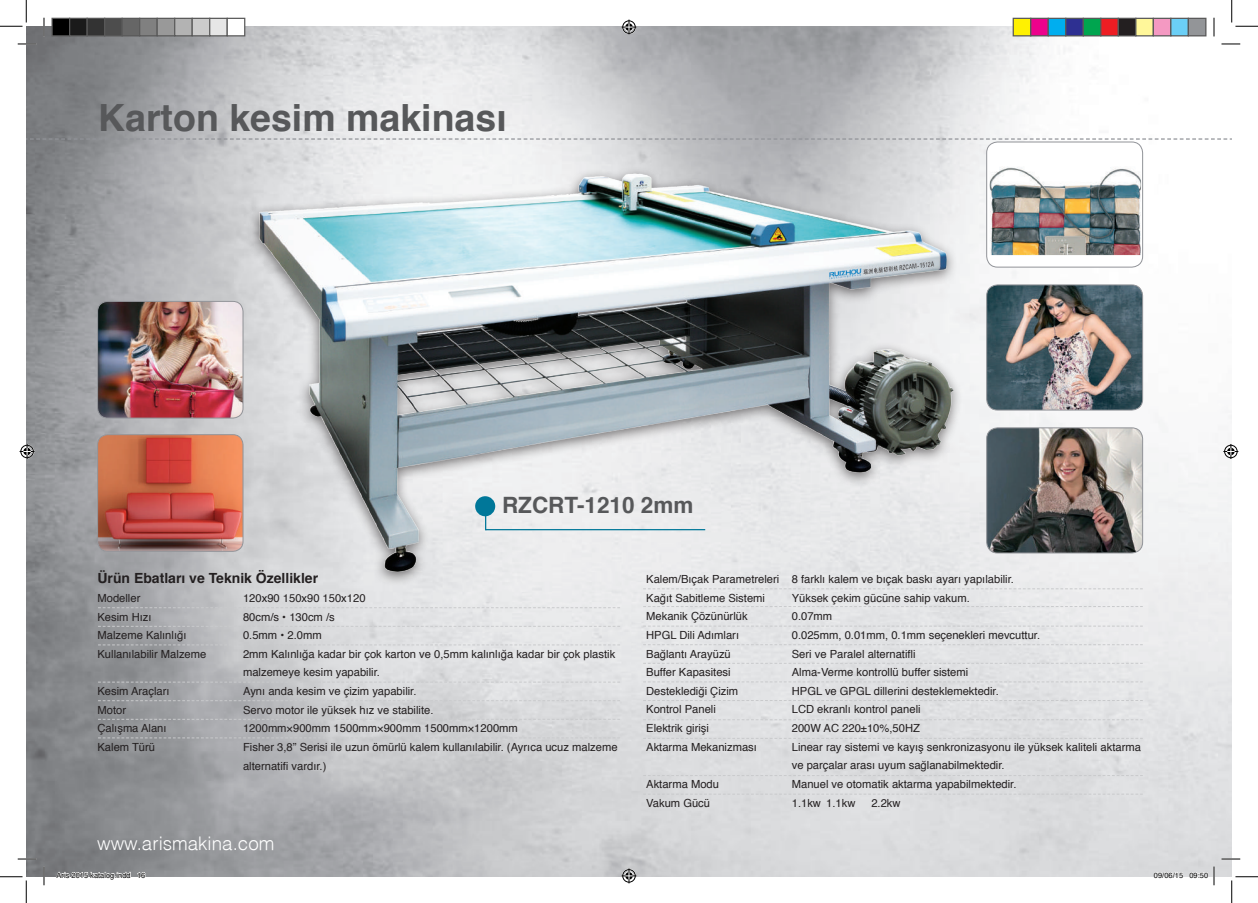
<style>
.page{position:relative;width:1258px;height:903px;background:#fff}
.page>*{position:absolute;margin:0;border:0;box-sizing:border-box;transform-origin:0 0}
.t1{font:700 37.5px "Helvetica";color:#57585a}
.t2{font:700 22.5px "Helvetica";color:#57585a}
.t3{font:300 18.75px "Helvetica";color:#fff}
.t4{font:700 14px "Helvetica";color:#231f20}
.t5{font:11.25px/18.6px "Helvetica";color:#231f20}
.t6{font:7.5px "Helvetica";color:#000}
</style>
<div class="page">
<img style="left:26px;top:26px;width:1205px;height:851px">
<img style="left:228px;top:80px;width:764px;height:510px">
<svg style="left:98px;top:607px;width:522px;height:1px"></svg>
<svg style="left:98px;top:626px;width:522px;height:1px"></svg>
<svg style="left:98px;top:682px;width:522px;height:1px"></svg>
<svg style="left:98px;top:644px;width:522px;height:1px"></svg>
<svg style="left:98px;top:700px;width:522px;height:1px"></svg>
<svg style="left:98px;top:719px;width:522px;height:1px"></svg>
<svg style="left:98px;top:737px;width:522px;height:1px"></svg>
<img style="left:98px;top:435px;width:145px;height:116px">
<div style="left:97px;top:434px;width:146px;height:118px;border:1px solid #919398;border-radius:10px"></div>
<div style="left:986px;top:142px;width:156px;height:125px;background:#fff;border-radius:11px"></div>
<img style="left:989px;top:142px;width:151px;height:113px">
<div style="left:986px;top:142px;width:156px;height:126px;border:1px solid #919398;border-radius:11px"></div>
<img style="left:986px;top:428px;width:156px;height:125px">
<div style="left:986px;top:427px;width:156px;height:126px;border:1px solid #919398;border-radius:11px"></div>
<img style="left:986px;top:285px;width:156px;height:125px">
<div style="left:986px;top:284px;width:156px;height:126px;border:1px solid #919398;border-radius:11px"></div>
<img style="left:98px;top:301px;width:145px;height:117px">
<div style="left:97px;top:301px;width:146px;height:117px;border:1px solid #919398;border-radius:10px"></div>
<svg style="left:26px;top:138px;width:1205px;height:2px;background:#babcbe"></svg>
<svg style="left:643px;top:644px;width:499px;height:1px"></svg>
<svg style="left:643px;top:738px;width:499px;height:1px"></svg>
<svg style="left:643px;top:626px;width:499px;height:1px"></svg>
<svg style="left:643px;top:719px;width:499px;height:1px"></svg>
<svg style="left:643px;top:663px;width:499px;height:1px"></svg>
<svg style="left:643px;top:681px;width:499px;height:1px"></svg>
<svg style="left:643px;top:775px;width:499px;height:1px"></svg>
<svg style="left:643px;top:700px;width:499px;height:1px"></svg>
<svg style="left:643px;top:794px;width:499px;height:1px"></svg>
<svg style="left:643px;top:606px;width:499px;height:1px"></svg>
<svg style="left:643px;top:588px;width:499px;height:1px"></svg>
<div style="left:475px;top:496px;width:20px;height:20px;background:#079;border-radius:50%"></div>
<hr style="left:485px;top:529px;width:220px;height:1px;background:#079">
<svg style="left:485px;top:516px;width:1px;height:13px"></svg>
<svg style="left:18px;top:43px;width:18px;height:2px"></svg>
<svg style="left:1221px;top:43px;width:19px;height:2px"></svg>
<svg style="left:18px;top:858px;width:18px;height:2px"></svg>
<svg style="left:1221px;top:858px;width:19px;height:2px"></svg>
<svg style="left:43px;top:18px;width:2px;height:18px"></svg>
<svg style="left:43px;top:866px;width:2px;height:19px"></svg>
<svg style="left:1212px;top:18px;width:2px;height:18px"></svg>
<svg style="left:0;top:0;width:27px;height:27px"></svg>
<svg style="left:0;top:876px;width:27px;height:27px"></svg>
<svg style="left:1231px;top:0;width:26px;height:27px"></svg>
<svg style="left:1231px;top:876px;width:26px;height:27px"></svg>
<svg style="left:621px;top:20px;width:15px;height:15px"></svg>
<svg style="left:621px;top:868px;width:15px;height:15px"></svg>
<svg style="left:20px;top:444px;width:15px;height:15px"></svg>
<svg style="left:1223px;top:444px;width:15px;height:15px"></svg>
<div style="left:52px;top:18px;width:18px;height:18px;background:#000"></div>
<div style="left:51px;top:18px;width:19px;height:18px;border:1px solid #595959"></div>
<div style="left:70px;top:18px;width:17px;height:18px;background:#1a1a1a"></div>
<div style="left:69px;top:18px;width:19px;height:18px;border:1px solid #595959"></div>
<div style="left:87px;top:18px;width:18px;height:18px;background:#333"></div>
<div style="left:86px;top:18px;width:19px;height:18px;border:1px solid #595959"></div>
<div style="left:105px;top:18px;width:17px;height:18px;background:#4d4d4d"></div>
<div style="left:104px;top:18px;width:19px;height:18px;border:1px solid #595959"></div>
<div style="left:122px;top:18px;width:18px;height:18px;background:#666"></div>
<div style="left:121px;top:18px;width:19px;height:18px;border:1px solid #595959"></div>
<div style="left:140px;top:18px;width:17px;height:18px;background:#808080"></div>
<div style="left:139px;top:18px;width:19px;height:18px;border:1px solid #595959"></div>
<div style="left:157px;top:18px;width:18px;height:18px;background:#999"></div>
<div style="left:156px;top:18px;width:19px;height:18px;border:1px solid #595959"></div>
<div style="left:175px;top:18px;width:17px;height:18px;background:#b3b3b3"></div>
<div style="left:174px;top:18px;width:19px;height:18px;border:1px solid #595959"></div>
<div style="left:192px;top:18px;width:18px;height:18px;background:#ccc"></div>
<div style="left:191px;top:18px;width:19px;height:18px;border:1px solid #595959"></div>
<div style="left:210px;top:18px;width:17px;height:18px;background:#e6e6e6"></div>
<div style="left:209px;top:18px;width:19px;height:18px;border:1px solid #595959"></div>
<div style="left:227px;top:18px;width:18px;height:18px;background:#fff"></div>
<div style="left:226px;top:18px;width:19px;height:18px;border:1px solid #595959"></div>
<div style="left:1013px;top:18px;width:17px;height:18px;background:#fff101"></div>
<div style="left:1012px;top:18px;width:19px;height:18px;border:1px solid #595959"></div>
<div style="left:1030px;top:18px;width:18px;height:18px;background:#ed028c"></div>
<div style="left:1030px;top:18px;width:18px;height:18px;border:1px solid #595959"></div>
<div style="left:1048px;top:18px;width:17px;height:18px;background:#00aeef"></div>
<div style="left:1047px;top:18px;width:19px;height:18px;border:1px solid #595959"></div>
<div style="left:1065px;top:18px;width:18px;height:18px;background:#2e3092"></div>
<div style="left:1065px;top:18px;width:18px;height:18px;border:1px solid #595959"></div>
<div style="left:1083px;top:18px;width:17px;height:18px;background:#00a54f"></div>
<div style="left:1082px;top:18px;width:19px;height:18px;border:1px solid #595959"></div>
<div style="left:1100px;top:18px;width:18px;height:18px;background:#ee1d23"></div>
<div style="left:1100px;top:18px;width:18px;height:18px;border:1px solid #595959"></div>
<div style="left:1118px;top:18px;width:17px;height:18px;background:#231f20"></div>
<div style="left:1117px;top:18px;width:19px;height:18px;border:1px solid #595959"></div>
<div style="left:1135px;top:18px;width:18px;height:18px;background:#fff79a"></div>
<div style="left:1135px;top:18px;width:18px;height:18px;border:1px solid #595959"></div>
<div style="left:1153px;top:18px;width:17px;height:18px;background:#f499c2"></div>
<div style="left:1152px;top:18px;width:19px;height:18px;border:1px solid #595959"></div>
<div style="left:1170px;top:18px;width:18px;height:18px;background:#6bcff6"></div>
<div style="left:1170px;top:18px;width:18px;height:18px;border:1px solid #595959"></div>
<div style="left:1188px;top:18px;width:17px;height:18px;background:#939598"></div>
<div style="left:1187px;top:18px;width:19px;height:18px;border:1px solid #595959"></div>
<svg style="left:56px;top:872px;width:75px;height:5px"></svg>
<svg style="left:137px;top:872px;width:9px;height:5px"></svg>
<svg style="left:1153px;top:866px;width:61px;height:19px"></svg>
<h1 class="t1" style="left:98px;top:84px;width:410px">Karton kesim makinası</h1>
<h2 class="t2" style="left:502px;top:485px;width:193px">RZCRT-1210 2mm</h2>
<p class="t4" style="left:97px;top:566px;width:222px">Ürün Ebatları ve Teknik Özellikler</p>
<p class="t5" style="left:97px;top:588px;width:44px">Modeller</p>
<p class="t5" style="left:243px;top:588px;width:124px">120x90 150x90 150x120</p>
<p class="t5" style="left:97px;top:607px;width:56px">Kesim Hızı</p>
<p class="t5" style="left:243px;top:607px;width:93px">80cm/s • 130cm /s</p>
<p class="t5" style="left:97px;top:625px;width:90px">Malzeme Kalınlığı</p>
<p class="t5" style="left:243px;top:625px;width:80px">0.5mm • 2.0mm</p>
<p class="t5" style="left:97px;top:644px;width:110px">Kullanılabilir Malzeme</p>
<p class="t5" style="left:243px;top:644px;width:374px">2mm Kalınlığa kadar bir çok karton ve 0,5mm kalınlığa kadar bir çok plastik malzemeye kesim yapabilir.</p>
<p class="t5" style="left:97px;top:681px;width:74px">Kesim Araçları</p>
<p class="t5" style="left:243px;top:681px;width:175px">Aynı anda kesim ve çizim yapabilir.</p>
<p class="t5" style="left:97px;top:700px;width:30px">Motor</p>
<p class="t5" style="left:243px;top:700px;width:192px">Servo motor ile yüksek hız ve stabilite.</p>
<p class="t5" style="left:97px;top:719px;width:71px">Çalışma Alanı</p>
<p class="t5" style="left:243px;top:719px;width:276px">1200mm×900mm 1500mm×900mm 1500mm×1200mm</p>
<p class="t5" style="left:97px;top:737px;width:59px">Kalem Türü</p>
<p class="t5" style="left:243px;top:737px;width:376px">Fisher 3,8” Serisi ile uzun ömürlü kalem kullanılabilir. (Ayrıca ucuz malzeme alternatifi vardır.)</p>
<p class="t5" style="left:646px;top:569px;width:369px">Kalem/Bıçak Parametreleri 8 farklı kalem ve bıçak baskı ayarı yapılabilir.<br>Kağıt Sabitleme Sistemi</p>
<p class="t5" style="left:791px;top:588px;width:179px">Yüksek çekim gücüne sahip vakum.</p>
<p class="t5" style="left:646px;top:607px;width:103px">Mekanik Çözünürlük</p>
<p class="t5" style="left:791px;top:607px;width:42px">0.07mm</p>
<p class="t5" style="left:646px;top:625px;width:94px">HPGL Dili Adımları</p>
<p class="t5" style="left:791px;top:625px;width:250px">0.025mm, 0.01mm, 0.1mm seçenekleri mevcuttur.</p>
<p class="t5" style="left:646px;top:644px;width:86px">Bağlantı Arayüzü</p>
<p class="t5" style="left:791px;top:644px;width:125px">Seri ve Paralel alternatifli</p>
<p class="t5" style="left:646px;top:662px;width:86px">Buffer Kapasitesi</p>
<p class="t5" style="left:791px;top:662px;width:178px">Alma-Verme kontrollü buffer sistemi</p>
<p class="t5" style="left:646px;top:681px;width:94px">Desteklediği Çizim</p>
<p class="t5" style="left:791px;top:681px;width:208px">HPGL ve GPGL dillerini desteklemektedir.</p>
<p class="t5" style="left:646px;top:700px;width:71px">Kontrol Paneli</p>
<p class="t5" style="left:791px;top:700px;width:130px">LCD ekranlı kontrol paneli</p>
<p class="t5" style="left:646px;top:718px;width:64px">Elektrik girişi</p>
<p class="t5" style="left:791px;top:718px;width:130px">200W AC 220±10%,50HZ</p>
<p class="t5" style="left:646px;top:737px;width:112px">Aktarma Mekanizması</p>
<p class="t5" style="left:791px;top:737px;width:350px">Linear ray sistemi ve kayış senkronizasyonu ile yüksek kaliteli aktarma ve parçalar arası uyum sağlanabilmektedir.</p>
<p class="t5" style="left:646px;top:774px;width:74px">Aktarma Modu</p>
<p class="t5" style="left:791px;top:774px;width:226px">Manuel ve otomatik aktarma yapabilmektedir.</p>
<p class="t5" style="left:646px;top:793px;width:65px">Vakum Gücü</p>
<p class="t5" style="left:791px;top:793px;width:65px">1.1kw 1.1kw</p>
<p class="t5" style="left:871px;top:793px;width:31px">2.2kw</p>
<h3 class="t3" style="left:97px;top:832px;width:179px">www.arismakina.com</h3>
<p class="t6" style="left:56px;top:869px;width:90px">Aris 2015 katalog.indd 16</p>
<p class="t6" style="left:1153px;top:869px;width:56px">09/06/15 09:50</p>
</div>
